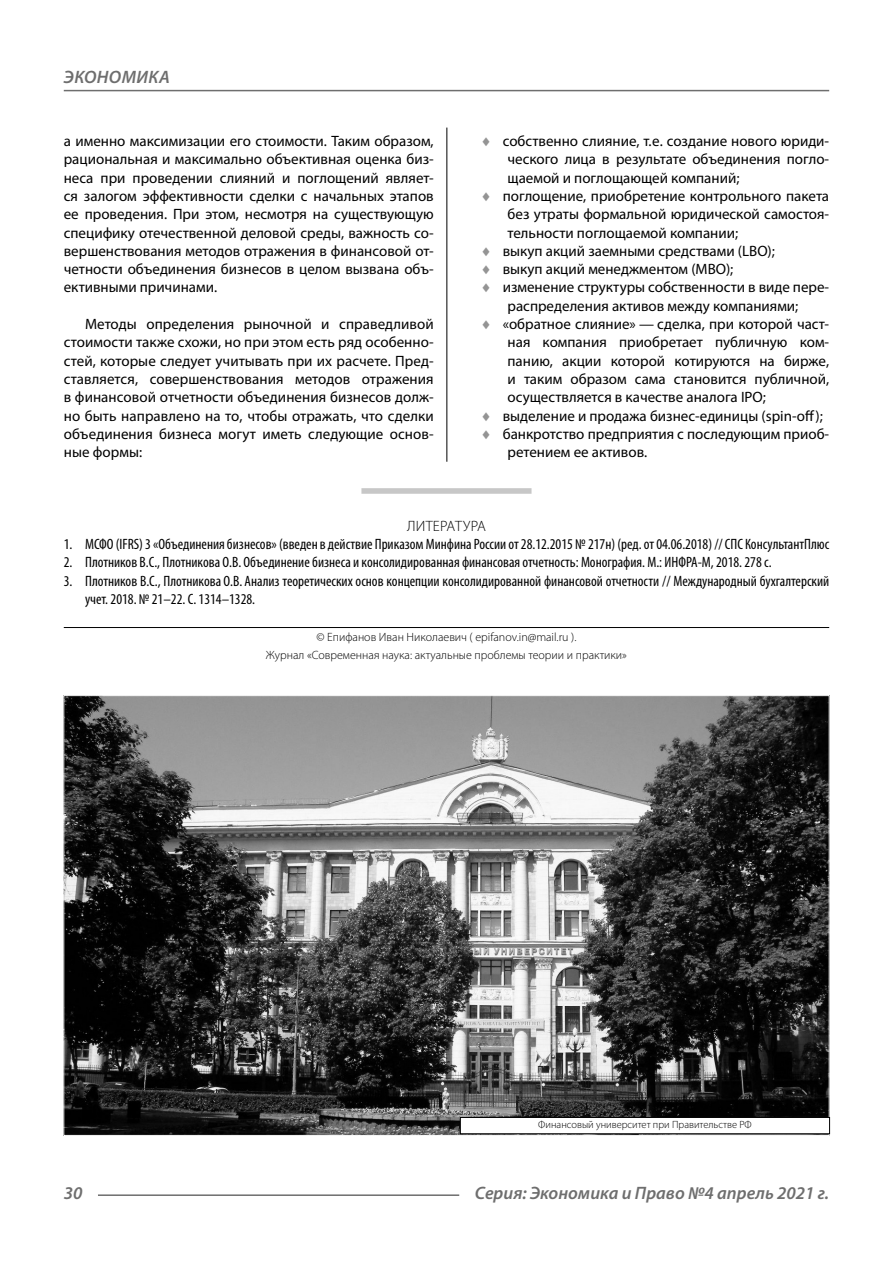
<style>
.page{position:relative;width:893px;height:1263px;background:#fff}
.page>*{position:absolute;margin:0;border:0;box-sizing:border-box;transform-origin:0 0}
.t1{font:italic 600 18px "Myriad Pro";color:#6e6e6e}
.Normal{font:15px/18.3px "Myriad Pro";color:#000;text-align:justify}
.t2{font:condensed 15px/18.3px "Myriad Pro";color:#000}
.Literature{font:300 15px "Myriad Pro";letter-spacing:.02em;color:#000}
.Copy{font:300 12px/18.3px "Myriad Pro";color:#000;text-align:center}
.Author-doc{font:300 10.5px "Myriad Pro";color:#000}
.s1{color:#949494}
</style>
<div class="page">
<hr style="left:446px;top:128px;width:1px;height:1007px;background:#000">
<div style="left:361px;top:488px;width:170px;height:6px;background:#c7c7c7"></div>
<hr style="left:64px;top:627px;width:765px;height:1px;background:#000">
<img style="left:65px;top:697px;width:763px;height:437px">
<div style="left:460px;top:1117px;width:370px;height:17px;background:#fff"></div>
<div style="left:460px;top:1117px;width:370px;height:17px;border:1px solid #000"></div>
<hr style="left:98px;top:1194px;width:361px;height:2px;background:#6e6e6e">
<hr style="left:64px;top:90px;width:765px;height:1px;background:#6e6e6e">
<p class="t1" style="left:64px;top:66px;width:24px">Экономика</p>
<p class="Normal" style="left:64px;top:131px;width:371px">а именно максимизации его стоимости. Таким образом, рациональная и максимально объективная оценка биз&shy;неса при проведении слияний и поглощений являет&shy;ся залогом эффективности сделки с начальных этапов ее проведения. При этом, несмотря на существующую специфику отечественной деловой среды, важность со&shy;вершенствования методов отражения в финансовой от&shy;четности объединения бизнесов в целом вызвана объ&shy;ективными причинами.</p>
<p class="Normal" style="left:64px;top:315px;width:371px;text-indent:21px">Методы определения рыночной и справедливой стоимости также схожи, но при этом есть ряд особенно&shy;стей, которые следует учитывать при их расчете. Пред&shy;ставляется, совершенствования методов отражения в финансовой отчетности объединения бизнесов долж&shy;но быть направлено на то, чтобы отражать, что сделки объединения бизнеса могут иметь следующие основ&shy;ные формы:</p>
<p class="Normal" style="left:507px;top:131px;width:323px;text-indent:-27px"><span class="s1">♦</span> собственно слияние, т.е. создание нового юриди&shy;ческого лица в результате объединения погло&shy;щаемой и поглощающей компаний;</p>
<p class="Normal" style="left:507px;top:186px;width:323px;text-indent:-27px"><span class="s1">♦</span> поглощение, приобретение контрольного пакета без утраты формальной юридической самостоя&shy;тельности поглощаемой компании;</p>
<p class="Normal" style="left:480px;top:241px;width:296px"><span class="s1">♦</span> выкуп акций заемными средствами (LBO);</p>
<p class="Normal" style="left:480px;top:260px;width:254px"><span class="s1">♦</span> выкуп акций менеджментом (МВО);</p>
<p class="Normal" style="left:480px;top:278px;width:350px;text-align:center"><span class="s1">♦</span> изменение структуры собственности в виде пере&shy;распределения активов между компаниями;</p>
<p class="Normal" style="left:507px;top:315px;width:323px;text-indent:-27px"><span class="s1">♦</span> «обратное слияние» — сделка, при которой част&shy;ная компания приобретает публичную ком&shy;панию, акции которой котируются на бирже, и таким образом сама становится публичной, осуществляется в качестве аналога IPO;</p>
<p class="Normal" style="left:480px;top:406px;width:344px"><span class="s1">♦</span> выделение и продажа бизнес-единицы (spin-off);</p>
<p class="Normal" style="left:507px;top:425px;width:323px;text-indent:-27px"><span class="s1">♦</span> банкротство предприятия с последующим приоб&shy;ретением ее активов.</p>
<p class="Literature" style="left:407px;top:517px;width:80px">ЛИТЕРАТУРА</p>
<p class="t2" style="left:64px;top:535px;width:767px">1. МСФО (IFRS) 3 «Объединения бизнесов» (введен в действие Приказом Минфина России от 28.12.2015 № 217н) (ред. от 04.06.2018) // СПС КонсультантПлюс</p>
<p class="t2" style="left:64px;top:553px;width:709px">2. Плотников В.С., Плотникова О.В. Объединение бизнеса и консолидированная финансовая отчетность: Монография. М.: ИНФРА-М, 2018. 278 с.</p>
<p class="t2" style="left:85px;top:571px;width:746px;text-indent:-21px">3. Плотников В.С., Плотникова О.В. Анализ теоретических основ концепции консолидированной финансовой отчетности // Международный бухгалтерский учет. 2018. № 21–22. С. 1314–1328.</p>
<p class="Copy" style="left:266px;top:627px;width:363px">© Епифанов Иван Николаевич ( epifanov.in@mail.ru ).<br>Журнал «Современная наука: актуальные проблемы теории и практики»</p>
<p class="Author-doc" style="left:538px;top:1118px;width:215px">Финансовый университет при Правительстве РФ</p>
<p class="t1" style="left:64px;top:1182px;width:20px">30</p>
<p class="t1" style="left:475px;top:1182px;width:356px">Серия: Экономика и Право №4 апрель 2021 г.</p>
</div>
